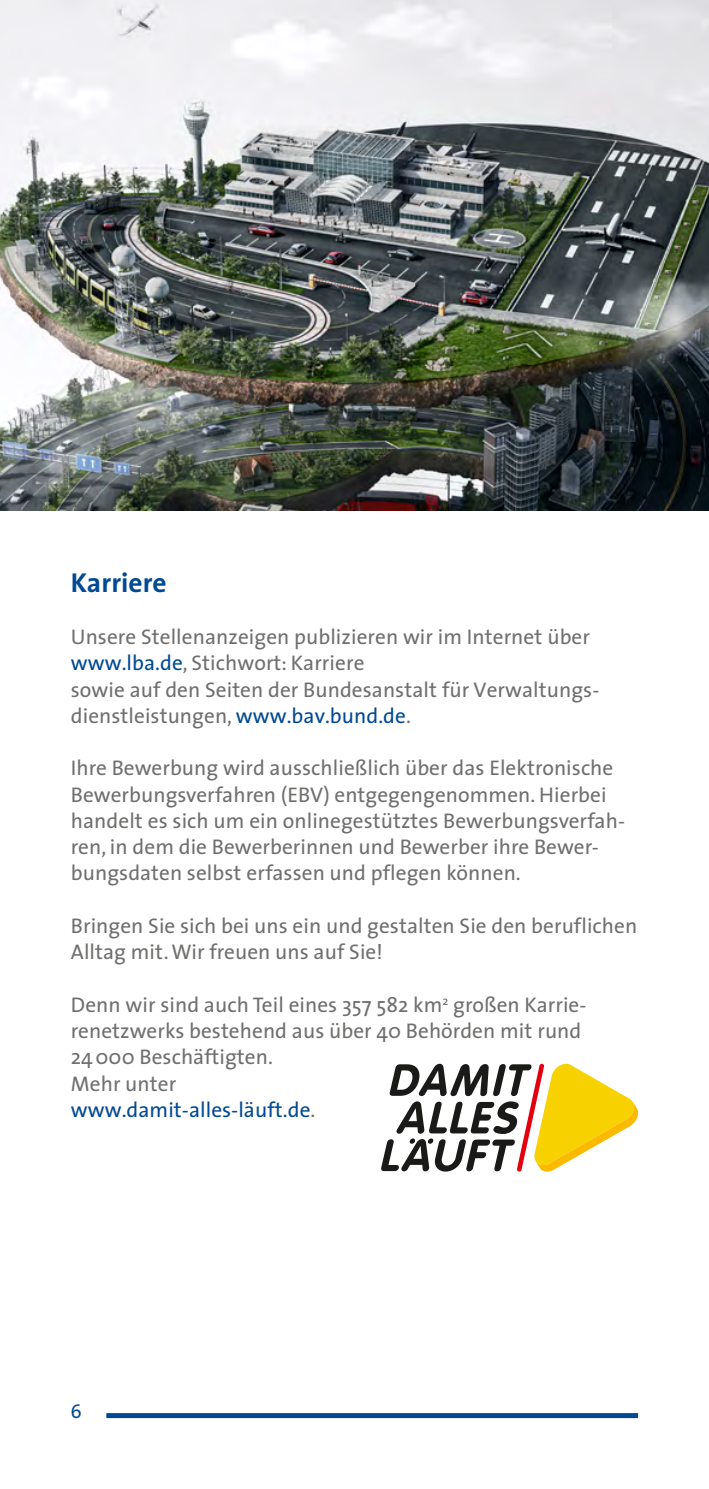
<style>
.page{position:relative;width:709px;height:1489px;background:#fff}
.page>*{position:absolute;margin:0;border:0;box-sizing:border-box;transform-origin:0 0}
.Grundschrift{font:700 27.5px "The Sans";letter-spacing:.005em;color:#004a93}
.Grundschrift-2{font:21.25px/26.2px "The Sans";letter-spacing:.005em;color:#6f6f6e}
.t1{font:20px "The Sans Expert";color:#004a93}
.s1{color:#004993}
</style>
<div class="page">
<svg style="left:106px;top:1413px;width:532px;height:4px;fill:#004a93"></svg>
<img style="left:0;top:0;width:709px;height:510px">
<svg style="left:381px;top:1063px;width:257px;height:108px"></svg>
<p class="Grundschrift" style="left:71px;top:564px;width:97px">Karriere</p>
<p class="Grundschrift-2" style="left:71px;top:624px;width:530px">Unsere Stellenanzeigen publizieren wir im Internet über <span class="s1">www.lba.de</span>, Stichwort: Karriere<br>sowie auf den Seiten der Bundesanstalt für Verwaltungs&shy;dienstleistungen, <span class="s1">www.bav.bund.de</span>.</p>
<p class="Grundschrift-2" style="left:71px;top:755px;width:555px">Ihre Bewerbung wird ausschließlich über das Elektronische Bewerbungsverfahren (EBV) entgegengenommen. Hierbei handelt es sich um ein onlinegestütztes Bewerbungsverfah&shy;ren, in dem die Bewerberinnen und Bewerber ihre Bewer&shy;bungsdaten selbst erfassen und pflegen können.</p>
<p class="Grundschrift-2" style="left:71px;top:912px;width:568px">Bringen Sie sich bei uns ein und gestalten Sie den beruflichen<br>Alltag mit.Wir freuen uns auf Sie!</p>
<p class="Grundschrift-2" style="left:71px;top:991px;width:517px">Denn wir sind auch Teil eines 357 582 km<sup>2</sup> großen Karrie&shy;renetzwerks bestehend aus über 40 Behörden mit rund 24 000 Beschäftigten.<br>Mehr unter<br><span class="s1">www.damit-alles-läuft.de</span>.</p>
<p class="t1" style="left:71px;top:1398px;width:13px">6</p>
</div>
